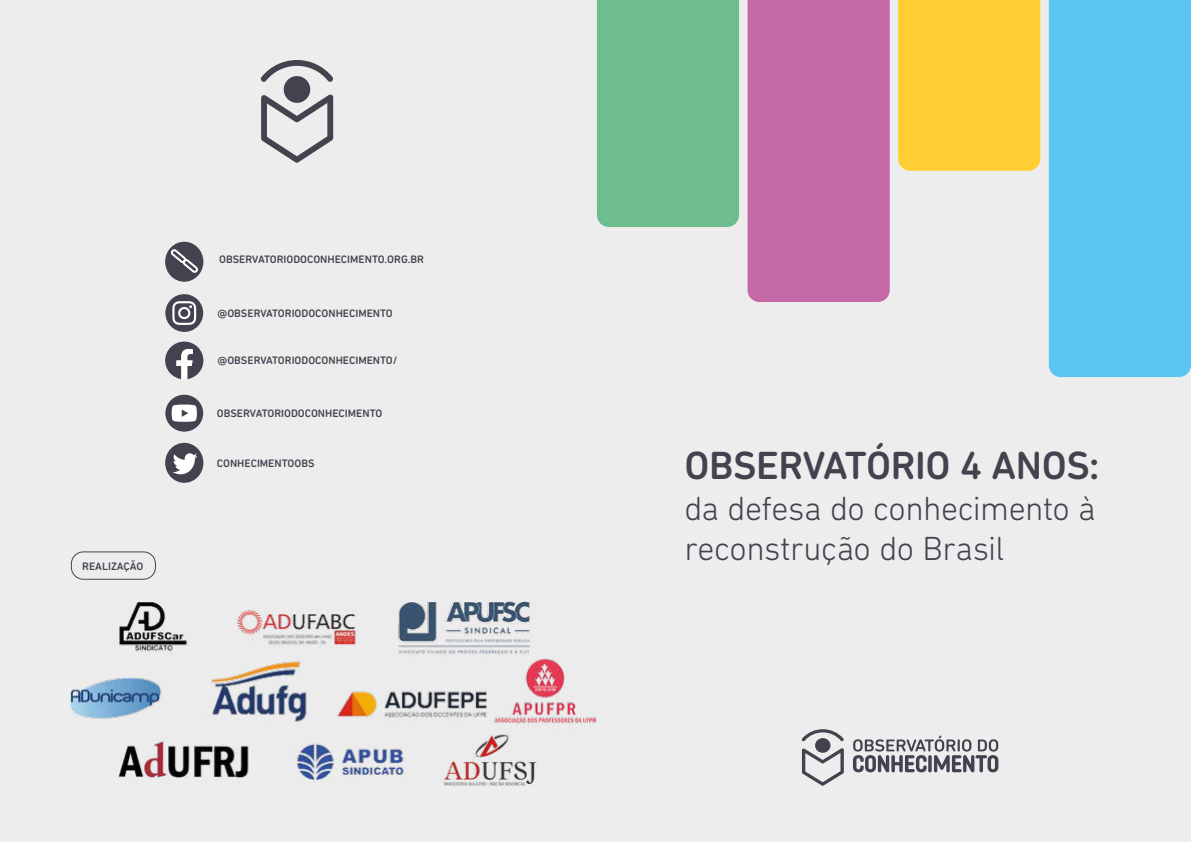
<style>
.page{position:relative;width:1191px;height:842px;background:#ededed}
.page>*{position:absolute;margin:0;border:0;box-sizing:border-box;transform-origin:0 0}
.t1{font:500 40px "DIN Next Rounded LT Pro";letter-spacing:-.015em;color:#42434f}
.t2{font:300 34px/40.8px "DIN Next Rounded LT Pro";letter-spacing:-.015em;color:#42434f}
.t3{font:500 11px "DIN Next Rounded LT Pro";color:#42434f}
</style>
<div class="page">
<div style="left:597px;top:0;width:142px;height:227px;background:#6ebd8f"></div>
<div style="left:747px;top:0;width:142px;height:302px;background:#c468a6"></div>
<div style="left:898px;top:0;width:142px;height:171px;background:#ffce32"></div>
<svg style="left:1048px;top:0;width:143px;height:377px;background:#65c7f1"></svg>
<svg style="left:853px;top:735px;width:145px;height:37px;background:#a6a7ac"></svg>
<div style="left:815px;top:738px;width:15px;height:15px;background:#42434f;border-radius:50%"></div>
<svg style="left:801px;top:729px;width:43px;height:12px"></svg>
<svg style="left:802px;top:748px;width:42px;height:38px;background:#b8b8bc"></svg>
<div style="left:284px;top:76px;width:26px;height:27px;background:#42434f;border-radius:50%"></div>
<svg style="left:260px;top:60px;width:73px;height:22px;background:#b0b1b5"></svg>
<svg style="left:261px;top:94px;width:72px;height:69px;background:#b8b8bc"></svg>
<div style="left:165px;top:294px;width:38px;height:38px;background:#42434f;border-radius:50%"></div>
<svg style="left:172px;top:301px;width:24px;height:24px"></svg>
<svg style="left:165px;top:342px;width:38px;height:37px"></svg>
<div style="left:165px;top:395px;width:38px;height:37px;background:#42434f;border-radius:50%"></div>
<svg style="left:172px;top:405px;width:25px;height:17px"></svg>
<div style="left:165px;top:443px;width:38px;height:40px;background:#42434f;border-radius:50%"></div>
<svg style="left:173px;top:453px;width:24px;height:21px"></svg>
<div style="left:165px;top:242px;width:38px;height:40px;background:#42434f;border-radius:50%"></div>
<svg style="left:169px;top:248px;width:31px;height:27px"></svg>
<img style="left:71px;top:602px;width:524px;height:184px">
<div style="left:71px;top:551px;width:85px;height:29px;border:1px solid #42434f;border-radius:12px"></div>
<p class="t3" style="left:82px;top:559px;width:63px">REALIZAÇÃO</p>
<p class="t3" style="left:219px;top:253px;width:206px">OBSERVATORIODOCONHECIMENTO.ORG.BR</p>
<p class="t3" style="left:217px;top:307px;width:177px">@OBSERVATORIODOCONHECIMENTO</p>
<p class="t3" style="left:217px;top:354px;width:182px">@OBSERVATORIODOCONHECIMENTO/</p>
<p class="t3" style="left:217px;top:407px;width:167px">OBSERVATORIODOCONHECIMENTO</p>
<p class="t3" style="left:217px;top:457px;width:99px">CONHECIMENTOOBS</p>
<h1 class="t1" style="left:684px;top:442px;width:416px">OBSERVATÓRIO 4 ANOS:</h1>
<h2 class="t2" style="left:684px;top:487px;width:413px">da defesa do conhecimento à reconstrução do Brasil</h2>
</div>
